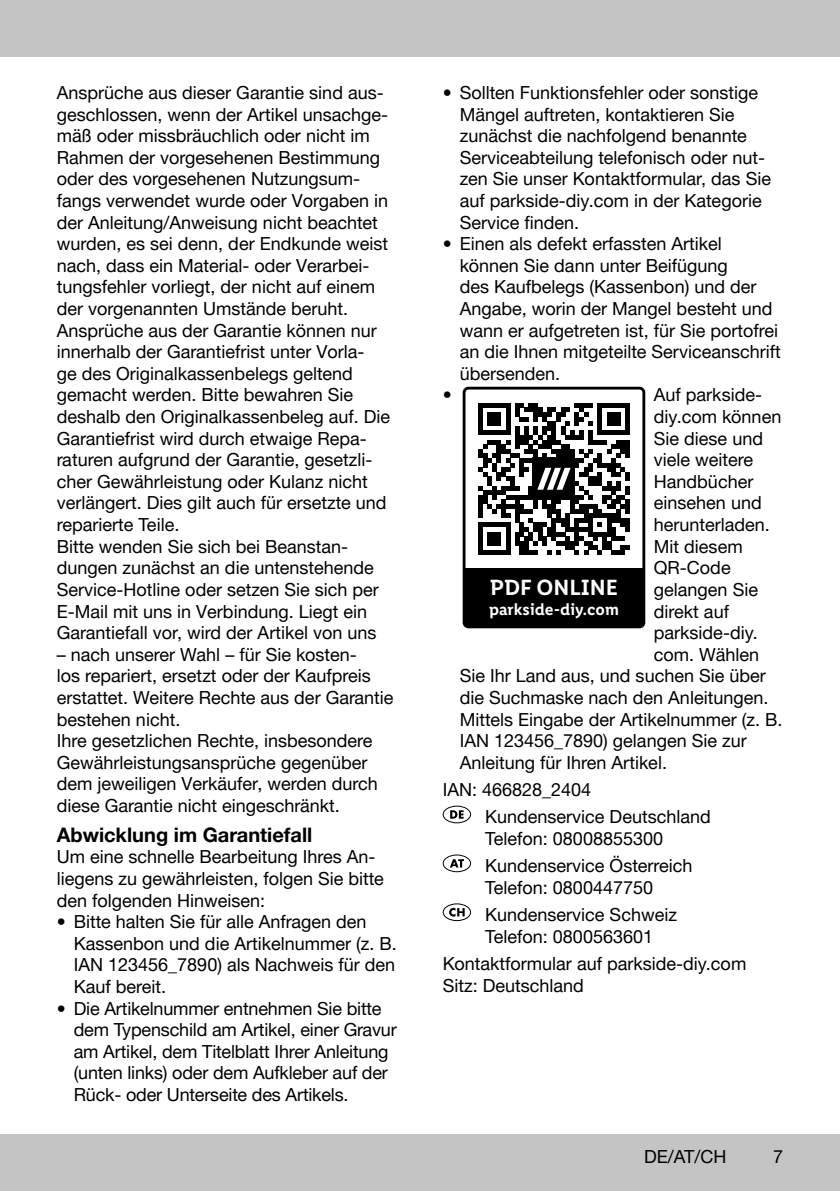
<style>
.page{position:relative;width:840px;height:1191px;background:#fff}
.page>*{position:absolute;margin:0;border:0;box-sizing:border-box;transform-origin:0 0}
.t1{font:600 22px "Lidl Font Pro";color:#fff}
.t2{font:700 20px "Helvetica Neue Parkside";color:#000}
.t3{font:18px/21.6px "Helvetica Neue Parkside";color:#000}
.t4{font:600 16.6px "Lidl Font Pro";color:#fff}
</style>
<div class="page">
<div style="left:0;top:1134px;width:839px;height:57px;background:#c5c4c4"></div>
<div style="left:0;top:0;width:839px;height:57px;background:#c5c4c4"></div>
<div style="left:462px;top:387px;width:183px;height:241px;border:3px solid #000;border-radius:4px"></div>
<svg style="left:478px;top:403px;width:151px;height:151px"></svg>
<div style="left:464px;top:567px;width:179px;height:59px;background:#000"></div>
<svg style="left:442px;top:805px;width:29px;height:18px"></svg>
<svg style="left:442px;top:854px;width:29px;height:18px"></svg>
<svg style="left:442px;top:903px;width:29px;height:18px"></svg>
<p class="t3" style="left:57px;top:82px;width:335px">Ansprüche aus dieser Garantie sind aus&shy;geschlossen, wenn der Artikel unsachge&shy;mäß oder missbräuchlich oder nicht im Rahmen der vorgesehenen Bestimmung oder des vorgesehenen Nutzungsum&shy;fangs verwendet wurde oder Vorgaben in der Anleitung/Anweisung nicht beachtet wurden, es sei denn, der Endkunde weist nach, dass ein Material- oder Verarbei&shy;tungsfehler vorliegt, der nicht auf einem der vorgenannten Umstände beruht.<br>Ansprüche aus der Garantie können nur innerhalb der Garantiefrist unter Vorla-<br>ge des Originalkassenbelegs geltend gemacht werden. Bitte bewahren Sie deshalb den Originalkassenbeleg auf. Die Garantiefrist wird durch etwaige Repa&shy;raturen aufgrund der Garantie, gesetzli&shy;cher Gewährleistung oder Kulanz nicht verlängert. Dies gilt auch für ersetzte und reparierte Teile.<br>Bitte wenden Sie sich bei Beanstan&shy;dungen zunächst an die untenstehende Service-Hotline oder setzen Sie sich per E-Mail mit uns in Verbindung. Liegt ein Garantiefall vor, wird der Artikel von uns</p>
<p class="t3" style="left:57px;top:643px;width:338px">– nach unserer Wahl – für Sie kosten-<br>los repariert, ersetzt oder der Kaufpreis erstattet. Weitere Rechte aus der Garantie bestehen nicht.<br>Ihre gesetzlichen Rechte, insbesondere Gewährleistungsansprüche gegenüber dem jeweiligen Verkäufer, werden durch diese Garantie nicht eingeschränkt.</p>
<p class="t2" style="left:57px;top:823px;width:257px">Abwicklung im Garantiefall</p>
<p class="t3" style="left:57px;top:846px;width:328px">Um eine schnelle Bearbeitung Ihres An&shy;liegens zu gewährleisten, folgen Sie bitte den folgenden Hinweisen:</p>
<p class="t3" style="left:74px;top:911px;width:324px;text-indent:-17px">• Bitte halten Sie für alle Anfragen den<br>Kassenbon und die Artikelnummer (z. B.<br>IAN 123456_7890) als Nachweis für den<br>Kauf bereit.</p>
<p class="t3" style="left:74px;top:997px;width:324px;text-indent:-17px">• Die Artikelnummer entnehmen Sie bitte dem Typenschild am Artikel, einer Gravur am Artikel, dem Titelblatt Ihrer Anleitung (unten links) oder dem Aufkleber auf der Rück- oder Unterseite des Artikels.</p>
<p class="t3" style="left:459px;top:82px;width:312px;text-indent:-17px">• Sollten Funktionsfehler oder sonstige Mängel auftreten, kontaktieren Sie zunächst die nachfolgend benannte Serviceabteilung telefonisch oder nut&shy;zen Sie unser Kontaktformular, das Sie auf parkside-diy.com in der Kategorie Service finden.</p>
<p class="t3" style="left:442px;top:233px;width:280px">• Einen als defekt erfassten Artikel</p>
<p class="t3" style="left:459px;top:255px;width:269px">können Sie dann unter Beifügung</p>
<p class="t3" style="left:459px;top:276px;width:298px">des Kaufbelegs (Kassenbon) und der</p>
<p class="t3" style="left:459px;top:298px;width:314px">Angabe, worin der Mangel besteht und</p>
<p class="t3" style="left:459px;top:319px;width:320px">wann er aufgetreten ist, für Sie portofrei</p>
<p class="t3" style="left:459px;top:341px;width:322px">an die Ihnen mitgeteilte Serviceanschrift</p>
<p class="t3" style="left:459px;top:363px;width:102px">übersenden.</p>
<p class="t3" style="left:442px;top:384px;width:10px">•</p>
<p class="t3" style="left:653px;top:384px;width:110px">Auf parkside-</p>
<p class="t3" style="left:653px;top:406px;width:129px">diy.com können</p>
<p class="t3" style="left:653px;top:427px;width:111px">Sie diese und</p>
<p class="t3" style="left:653px;top:449px;width:101px">viele weitere</p>
<p class="t3" style="left:653px;top:471px;width:101px">Handbücher</p>
<p class="t3" style="left:653px;top:492px;width:109px">einsehen und</p>
<p class="t3" style="left:653px;top:514px;width:117px">herunterladen.</p>
<p class="t3" style="left:653px;top:535px;width:90px">Mit diesem</p>
<p class="t3" style="left:653px;top:557px;width:78px">QR-Code</p>
<p class="t3" style="left:653px;top:579px;width:106px">gelangen Sie</p>
<p class="t3" style="left:653px;top:600px;width:77px">direkt auf</p>
<p class="t3" style="left:653px;top:622px;width:105px">parkside-diy.</p>
<p class="t3" style="left:653px;top:643px;width:107px">com. Wählen</p>
<p class="t3" style="left:459px;top:665px;width:307px">Sie Ihr Land aus, und suchen Sie über</p>
<p class="t3" style="left:459px;top:687px;width:310px">die Suchmaske nach den Anleitungen.</p>
<p class="t3" style="left:459px;top:708px;width:324px">Mittels Eingabe der Artikelnummer (z. B.</p>
<p class="t3" style="left:459px;top:730px;width:288px">IAN 123456_7890) gelangen Sie zur</p>
<p class="t3" style="left:459px;top:751px;width:209px">Anleitung für Ihren Artikel.</p>
<p class="t3" style="left:485px;top:776px;width:227px;line-height:27.2px;text-indent:-43px">IAN: 466828_2404<br>Kundenservice Deutschland</p>
<p class="t3" style="left:485px;top:825px;width:209px;line-height:27.2px">Telefon: 08008855300<br>Kundenservice Österreich</p>
<p class="t3" style="left:485px;top:874px;width:193px;line-height:27.2px">Telefon: 0800447750<br>Kundenservice Schweiz</p>
<p class="t3" style="left:442px;top:923px;width:305px;line-height:27.2px;text-indent:43px">Telefon: 0800563601<br>Kontaktformular auf parkside-diy.com</p>
<p class="t3" style="left:442px;top:974px;width:143px">Sitz: Deutschland</p>
<p class="t1" style="left:489px;top:575px;width:130px">PDF ONLINE</p>
<p class="t4" style="left:488px;top:599px;width:131px">parkside-diy.com</p>
<p class="t3" style="left:643px;top:1146px;width:84px">DE/AT/CH</p>
<p class="t3" style="left:772px;top:1146px;width:12px">7</p>
</div>
